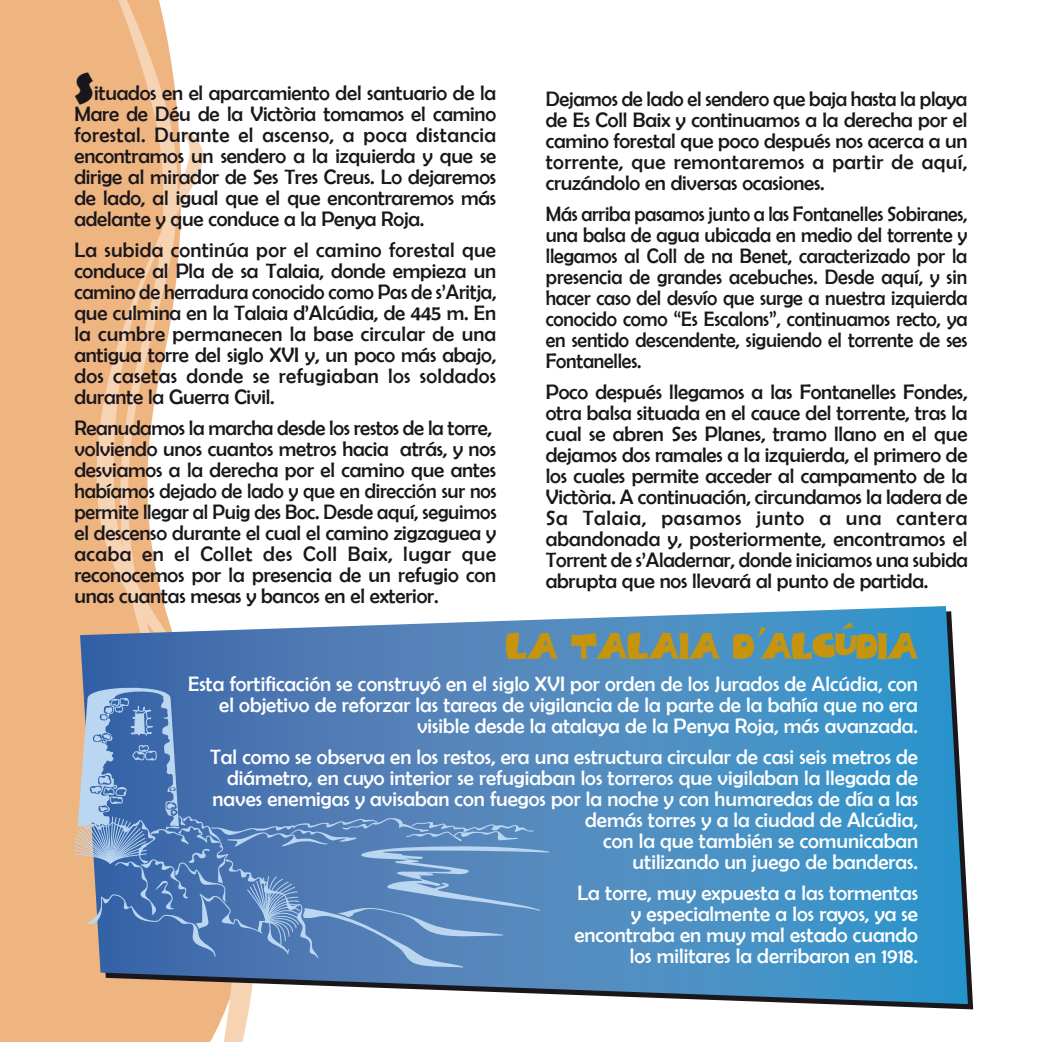
<style>
.page{position:relative;width:1042px;height:1042px;background:#fff}
.page>*{position:absolute;margin:0;border:0;box-sizing:border-box;transform-origin:0 0}
.t1{font:28px "Blades";color:#c7940d}
.t2{font:21px/21px "Berlin Sans FB";letter-spacing:-.01em;color:#1a171c;text-align:justify}
.t3{font:21px/21px "Berlin Sans FB";color:#fff;text-align:right}
.t4{font:21px/21px "Berlin Sans FB";letter-spacing:-.01em;color:#1a171c;text-align:justify;scale:.94 1}
.s1{font-weight:700;font-size:42px}
</style>
<div class="page">
<div style="left:0;top:0;width:104px;height:1042px;background:#efb580"></div>
<svg style="left:104px;top:0;width:145px;height:1042px"></svg>
<svg style="left:97px;top:131px;width:152px;height:475px"></svg>
<svg style="left:80px;top:606px;width:888px;height:398px;background:#5995c1"></svg>
<svg style="left:841px;top:622px;width:13px;height:7px"></svg>
<svg style="left:759px;top:626px;width:8px;height:12px"></svg>
<svg style="left:73px;top:684px;width:484px;height:284px;background:#5d85b8"></svg>
<p class="t2" style="left:74px;top:83px;width:423px"><span class="s1">S</span>ituados en el aparcamiento del santuario de la Mare de Déu de la Victòria tomamos el camino forestal. Durante el ascenso, a poca distancia encontramos un sendero a la izquierda y que se dirige al mirador de Ses Tres Creus. Lo dejaremos de lado, al igual que el que encontraremos más adelante y que conduce a la Penya Roja.</p>
<p class="t2" style="left:74px;top:239px;width:423px">La subida continúa por el camino forestal que conduce al Pla de sa Talaia, donde empieza un camino de herradura conocido como Pas de s’Aritja, que culmina en la Talaia d’Alcúdia, de 445 m. En la cumbre permanecen la base circular de una antigua torre del siglo XVI y, un poco más abajo, dos casetas donde se refugiaban los soldados durante la Guerra Civil.</p>
<p class="t2" style="left:74px;top:417px;width:424px;text-align:left">Reanudamos la marcha desde los restos de la torre, volviendo unos cuantos metros hacia atrás, y nos desviamos a la derecha por el camino que antes habíamos dejado de lado y que en dirección sur nos permite llegar al Puig des Boc. Desde aquí, seguimos el descenso durante el cual el camino zigzaguea y acaba en el Collet des Coll Baix, lugar que reconocemos por la presencia de un refugio con unas cuantas mesas y bancos en el exterior.</p>
<p class="t2" style="left:546px;top:88px;width:423px">Dejamos de lado el sendero que baja hasta la playa de Es Coll Baix y continuamos a la derecha por el camino forestal que poco después nos acerca a un torrente, que remontaremos a partir de aquí, cruzándolo en diversas ocasiones.</p>
<p class="t4" style="left:546px;top:203px;width:450px">Más arriba pasamos junto a las Fontanelles Sobiranes, una balsa de agua ubicada en medio del torrente y llegamos al Coll de na Benet, caracterizado por la presencia de grandes acebuches. Desde aquí, y sin hacer caso del desvío que surge a nuestra izquierda conocido como “Es Escalons”, continuamos recto, ya en sentido descendente, siguiendo el torrente de ses Fontanelles.</p>
<p class="t2" style="left:546px;top:381px;width:424px">Poco después llegamos a las Fontanelles Fondes, otra balsa situada en el cauce del torrente, tras la cual se abren Ses Planes, tramo llano en el que dejamos dos ramales a la izquierda, el primero de los cuales permite acceder al campamento de la Victòria. A continuación, circundamos la ladera de Sa Talaia, pasamos junto a una cantera abandonada y, posteriormente, encontramos el Torrent de s’Aladernar, donde iniciamos una subida abrupta que nos llevará al punto de partida.</p>
<h1 class="t1" style="left:506px;top:633px;width:413px">LA TALAIA D ALCUDIA</h1>
<p class="t3" style="left:188px;top:673px;width:731px">Esta fortificación se construyó en el siglo XVI por orden de los Jurados de Alcúdia, con el objetivo de reforzar las tareas de vigilancia de la parte de la bahía que no era visible desde la atalaya de la Penya Roja, más avanzada.</p>
<p class="t3" style="left:210px;top:746px;width:709px">Tal como se observa en los restos, era una estructura circular de casi seis metros de diámetro, en cuyo interior se refugiaban los torreros que vigilaban la llegada de naves enemigas y avisaban con fuegos por la noche y con humaredas de día a las demás torres y a la ciudad de Alcúdia,<br>con la que también se comunicaban<br>utilizando un juego de banderas.</p>
<p class="t3" style="left:574px;top:882px;width:345px">La torre, muy expuesta a las tormentas y especialmente a los rayos, ya se encontraba en muy mal estado cuando los militares la derribaron en 1918.</p>
</div>
